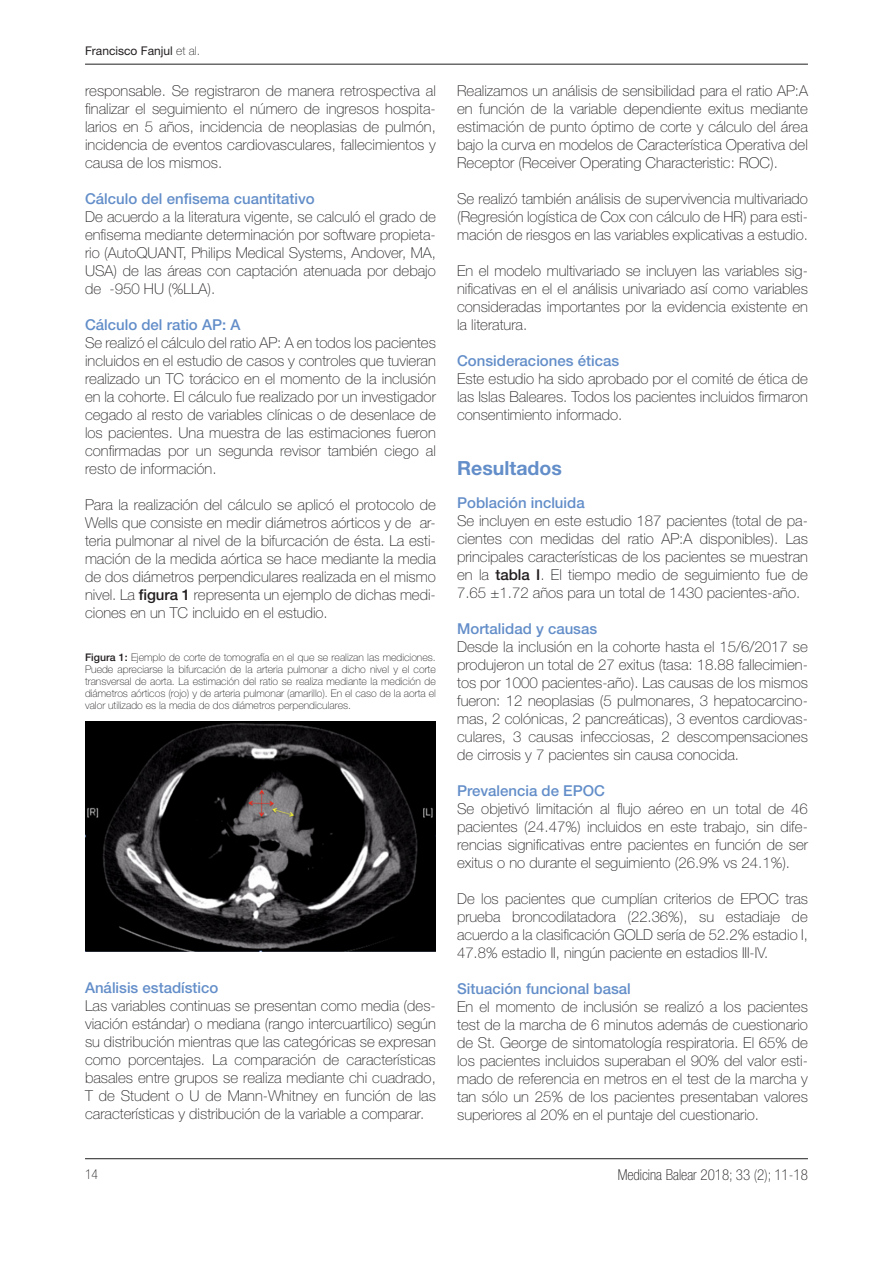
<style>
.page{position:relative;width:893px;height:1263px;background:#fff}
.page>*{position:absolute;margin:0;border:0;box-sizing:border-box;transform-origin:0 0}
.t1{font:700 19.5px "Helvetica Neue LT Std";color:#638ec9}
.t2{font:100 15px/18px "Helvetica Neue LT Std";color:#231f20;text-align:justify}
.t3{font:500 15px "Helvetica Neue LT Std";color:#638ec9}
.t4{font:100 condensed 15px "Helvetica Neue LT Std";color:#231f20}
.t5{font:100 condensed 13.5px "Helvetica Neue LT Std";color:#231f20}
.t6{font:12px "Helvetica Neue LT Std";color:#231f20}
.t7{font:100 10.5px/12px "Helvetica Neue LT Std";color:#231f20;text-align:justify}
.s1{font-weight:100}
.s2{font-weight:500}
</style>
<div class="page">
<hr style="left:85px;top:1158px;width:723px;height:1px;background:#231f20">
<hr style="left:85px;top:64px;width:723px;height:1px;background:#231f20">
<img style="left:85px;top:722px;width:351px;height:229px">
<p class="t6" style="left:85px;top:44px;width:117px">Francisco Fanjul <span class="s1">et al.</span></p>
<p class="t2" style="left:85px;top:81px;width:352px">responsable. Se registraron de manera retrospectiva al finalizar el seguimiento el número de ingresos hospita&shy;larios en 5 años, incidencia de neoplasias de pulmón, incidencia de eventos cardiovasculares, fallecimientos y causa de los mismos.</p>
<p class="t3" style="left:85px;top:189px;width:231px">Cálculo del enfisema cuantitativo</p>
<p class="t2" style="left:85px;top:207px;width:352px">De acuerdo a la literatura vigente, se calculó el grado de enfisema mediante determinación por software propieta&shy;rio (AutoQUANT, Philips Medical Systems, Andover, MA, USA) de las áreas con captación atenuada por debajo de -950 HU (%LLA).</p>
<p class="t3" style="left:85px;top:315px;width:157px">Cálculo del ratio AP: A</p>
<p class="t2" style="left:85px;top:333px;width:352px">Se realizó el cálculo del ratio AP: A en todos los pacientes incluidos en el estudio de casos y controles que tuvieran realizado un TC torácico en el momento de la inclusión en la cohorte. El cálculo fue realizado por un investigador cegado al resto de variables clínicas o de desenlace de los pacientes. Una muestra de las estimaciones fueron confirmadas por un segunda revisor también ciego al resto de información.</p>
<p class="t2" style="left:85px;top:495px;width:352px">Para la realización del cálculo se aplicó el protocolo de Wells que consiste en medir diámetros aórticos y de ar&shy;teria pulmonar al nivel de la bifurcación de ésta. La esti&shy;mación de la medida aórtica se hace mediante la media de dos diámetros perpendiculares realizada en el mismo nivel. La <span class="s2">figura 1</span> representa un ejemplo de dichas medi&shy;ciones en un TC incluido en el estudio.</p>
<p class="t7" style="left:85px;top:651px;width:352px"><span class="s2">Figura 1:</span> Ejemplo de corte de tomografía en el que se realizan las mediciones.<br>Puede apreciarse la bifurcación de la arteria pulmonar a dicho nivel y el corte transversal de aorta. La estimación del ratio se realiza mediante la medición de diámetros aórticos (rojo) y de arteria pulmonar (amarillo). En el caso de la aorta el valor utilizado es la media de dos diámetros perpendiculares.</p>
<p class="t3" style="left:85px;top:979px;width:135px">Análisis estadístico</p>
<p class="t2" style="left:85px;top:997px;width:352px">Las variables continuas se presentan como media (des&shy;viación estándar) o mediana (rango intercuartílico) según su distribución mientras que las categóricas se expresan como porcentajes. La comparación de características basales entre grupos se realiza mediante chi cuadrado, T de Student o U de Mann-Whitney en función de las características y distribución de la variable a comparar.</p>
<p class="t2" style="left:457px;top:81px;width:352px">Realizamos un análisis de sensibilidad para el ratio AP:A en función de la variable dependiente exitus mediante estimación de punto óptimo de corte y cálculo del área bajo la curva en modelos de Característica Operativa del Receptor (Receiver Operating Characteristic: ROC).</p>
<p class="t2" style="left:457px;top:189px;width:352px">Se realizó también análisis de supervivencia multivariado (Regresión logística de Cox con cálculo de HR) para esti&shy;mación de riesgos en las variables explicativas a estudio.</p>
<p class="t2" style="left:457px;top:261px;width:352px">En el modelo multivariado se incluyen las variables sig&shy;nificativas en el el análisis univariado así como variables consideradas importantes por la evidencia existente en la literatura.</p>
<p class="t3" style="left:457px;top:351px;width:164px">Consideraciones éticas</p>
<p class="t2" style="left:457px;top:369px;width:352px">Este estudio ha sido aprobado por el comité de ética de las Islas Baleares. Todos los pacientes incluidos firmaron consentimiento informado.</p>
<p class="t1" style="left:457px;top:456px;width:106px">Resultados</p>
<p class="t3" style="left:457px;top:494px;width:129px">Población incluida</p>
<p class="t2" style="left:457px;top:512px;width:352px">Se incluyen en este estudio 187 pacientes (total de pa&shy;cientes con medidas del ratio AP:A disponibles). Las principales características de los pacientes se muestran en la <span class="s2">tabla I</span>. El tiempo medio de seguimiento fue de 7.65 ±1.72 años para un total de 1430 pacientes-año.</p>
<p class="t3" style="left:457px;top:620px;width:142px">Mortalidad y causas</p>
<p class="t2" style="left:457px;top:638px;width:352px">Desde la inclusión en la cohorte hasta el 15/6/2017 se produjeron un total de 27 exitus (tasa: 18.88 fallecimien&shy;tos por 1000 pacientes-año). Las causas de los mismos fueron: 12 neoplasias (5 pulmonares, 3 hepatocarcino&shy;mas, 2 colónicas, 2 pancreáticas), 3 eventos cardiovas&shy;culares, 3 causas infecciosas, 2 descompensaciones de cirrosis y 7 pacientes sin causa conocida.</p>
<p class="t3" style="left:457px;top:782px;width:149px">Prevalencia de EPOC</p>
<p class="t2" style="left:457px;top:800px;width:352px">Se objetivó limitación al flujo aéreo en un total de 46 pacientes (24.47%) incluidos en este trabajo, sin dife&shy;rencias significativas entre pacientes en función de ser exitus o no durante el seguimiento (26.9% vs 24.1%).</p>
<p class="t2" style="left:457px;top:890px;width:352px">De los pacientes que cumplían criterios de EPOC tras prueba broncodilatadora (22.36%), su estadiaje de acuerdo a la clasificación GOLD sería de 52.2% estadio I, 47.8% estadio II, ningún paciente en estadios III-IV.</p>
<p class="t3" style="left:457px;top:980px;width:175px">Situación funcional basal</p>
<p class="t2" style="left:457px;top:998px;width:352px">En el momento de inclusión se realizó a los pacientes test de la marcha de 6 minutos además de cuestionario de St. George de sintomatología respiratoria. El 65% de los pacientes incluidos superaban el 90% del valor esti&shy;mado de referencia en metros en el test de la marcha y tan sólo un 25% de los pacientes presentaban valores superiores al 20% en el puntaje del cuestionario.</p>
<p class="t5" style="left:85px;top:1167px;width:14px">14</p>
<p class="t4" style="left:618px;top:1166px;width:192px">Medicina Balear 2018; 33 (2); 11-18</p>
</div>
